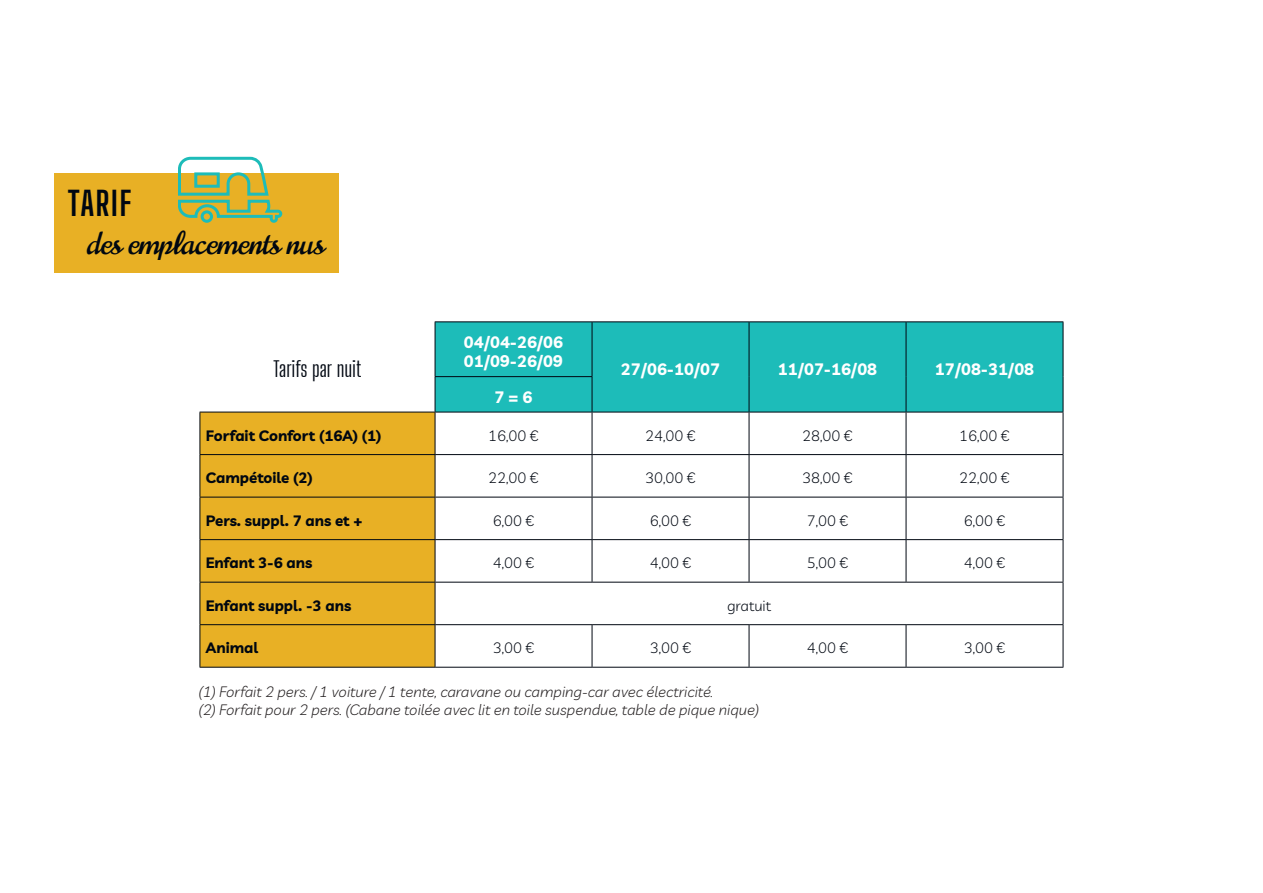
<style>
.page{position:relative;width:1263px;height:893px;background:#fff}
.page>*{position:absolute;margin:0;border:0;box-sizing:border-box;transform-origin:0 0}
.t1{font:700 33px "Big Shoulders Display";letter-spacing:.05em;color:#000711}
.t2{font:31.5px "Norican";color:#000711}
.Italique{font:21px "Big Shoulders Display";letter-spacing:-.005em;color:#000711}
.En_tête{font:700 16.5px/19.8px "Livvic";color:#fff}
.Details{font:italic 300 15px "Livvic";color:#231f20}
.Texte_courant{font:300 15px "Livvic";color:#000711}
.Texte_courant-2{font:700 15px "Livvic";color:#000711}
</style>
<div class="page">
<div style="left:54px;top:174px;width:285px;height:99px;background:#e8b025"></div>
<svg style="left:176px;top:156px;width:108px;height:67px"></svg>
<div style="left:436px;top:322px;width:627px;height:90px;background:#1dbcb9"></div>
<div style="left:201px;top:413px;width:234px;height:254px;background:#e8b025"></div>
<hr style="left:200px;top:412px;width:235px;height:1px;background:#000711">
<hr style="left:200px;top:412px;width:1px;height:42px;background:#000711">
<hr style="left:435px;top:412px;width:1px;height:42px;background:#000711">
<hr style="left:592px;top:412px;width:1px;height:42px;background:#000711">
<hr style="left:749px;top:412px;width:1px;height:42px;background:#000711">
<hr style="left:906px;top:412px;width:1px;height:42px;background:#000711">
<hr style="left:1063px;top:412px;width:1px;height:42px;background:#000711">
<hr style="left:200px;top:454px;width:235px;height:1px;background:#000711">
<hr style="left:200px;top:455px;width:1px;height:42px;background:#000711">
<hr style="left:435px;top:454px;width:157px;height:1px;background:#000711">
<hr style="left:435px;top:455px;width:1px;height:42px;background:#000711">
<hr style="left:592px;top:454px;width:157px;height:1px;background:#000711">
<hr style="left:592px;top:455px;width:1px;height:42px;background:#000711">
<hr style="left:749px;top:454px;width:157px;height:1px;background:#000711">
<hr style="left:749px;top:455px;width:1px;height:42px;background:#000711">
<hr style="left:906px;top:454px;width:157px;height:1px;background:#000711">
<hr style="left:906px;top:455px;width:1px;height:42px;background:#000711">
<hr style="left:1063px;top:455px;width:1px;height:42px;background:#000711">
<hr style="left:200px;top:497px;width:235px;height:1px;background:#000711">
<hr style="left:200px;top:497px;width:1px;height:42px;background:#000711">
<hr style="left:435px;top:497px;width:157px;height:1px;background:#000711">
<hr style="left:435px;top:497px;width:1px;height:42px;background:#000711">
<hr style="left:592px;top:497px;width:157px;height:1px;background:#000711">
<hr style="left:592px;top:497px;width:1px;height:42px;background:#000711">
<hr style="left:749px;top:497px;width:157px;height:1px;background:#000711">
<hr style="left:749px;top:497px;width:1px;height:42px;background:#000711">
<hr style="left:906px;top:497px;width:157px;height:1px;background:#000711">
<hr style="left:906px;top:497px;width:1px;height:42px;background:#000711">
<hr style="left:1063px;top:497px;width:1px;height:42px;background:#000711">
<hr style="left:200px;top:539px;width:235px;height:1px;background:#000711">
<hr style="left:200px;top:540px;width:1px;height:42px;background:#000711">
<hr style="left:435px;top:539px;width:157px;height:1px;background:#000711">
<hr style="left:435px;top:540px;width:1px;height:42px;background:#000711">
<hr style="left:592px;top:539px;width:157px;height:1px;background:#000711">
<hr style="left:592px;top:540px;width:1px;height:42px;background:#000711">
<hr style="left:749px;top:539px;width:157px;height:1px;background:#000711">
<hr style="left:749px;top:540px;width:1px;height:42px;background:#000711">
<hr style="left:906px;top:539px;width:157px;height:1px;background:#000711">
<hr style="left:906px;top:540px;width:1px;height:42px;background:#000711">
<hr style="left:1063px;top:540px;width:1px;height:42px;background:#000711">
<hr style="left:200px;top:582px;width:235px;height:1px;background:#000711">
<hr style="left:200px;top:582px;width:1px;height:42px;background:#000711">
<hr style="left:435px;top:582px;width:157px;height:1px;background:#000711">
<hr style="left:435px;top:582px;width:1px;height:42px;background:#000711">
<hr style="left:592px;top:582px;width:157px;height:1px;background:#000711">
<hr style="left:749px;top:582px;width:157px;height:1px;background:#000711">
<hr style="left:906px;top:582px;width:157px;height:1px;background:#000711">
<hr style="left:1063px;top:582px;width:1px;height:42px;background:#000711">
<hr style="left:200px;top:624px;width:235px;height:1px;background:#000711">
<hr style="left:200px;top:625px;width:1px;height:42px;background:#000711">
<hr style="left:435px;top:624px;width:157px;height:1px;background:#000711">
<hr style="left:435px;top:625px;width:1px;height:42px;background:#000711">
<hr style="left:592px;top:624px;width:157px;height:1px;background:#000711">
<hr style="left:592px;top:625px;width:1px;height:42px;background:#000711">
<hr style="left:749px;top:624px;width:157px;height:1px;background:#000711">
<hr style="left:749px;top:625px;width:1px;height:42px;background:#000711">
<hr style="left:906px;top:624px;width:157px;height:1px;background:#000711">
<hr style="left:906px;top:625px;width:1px;height:42px;background:#000711">
<hr style="left:1063px;top:625px;width:1px;height:42px;background:#000711">
<hr style="left:200px;top:667px;width:235px;height:1px;background:#000711">
<hr style="left:435px;top:667px;width:157px;height:1px;background:#000711">
<hr style="left:592px;top:667px;width:157px;height:1px;background:#000711">
<hr style="left:749px;top:667px;width:157px;height:1px;background:#000711">
<hr style="left:906px;top:667px;width:157px;height:1px;background:#000711">
<hr style="left:749px;top:322px;width:1px;height:55px;background:#000711">
<hr style="left:906px;top:322px;width:1px;height:55px;background:#000711">
<hr style="left:749px;top:377px;width:1px;height:35px;background:#000711">
<hr style="left:906px;top:377px;width:1px;height:35px;background:#000711">
<hr style="left:592px;top:322px;width:1px;height:54px;background:#000711">
<hr style="left:435px;top:376px;width:157px;height:1px;background:#000711">
<hr style="left:592px;top:377px;width:1px;height:35px;background:#000711">
<hr style="left:435px;top:321px;width:157px;height:1px;background:#000711">
<hr style="left:435px;top:322px;width:1px;height:54px;background:#000711">
<hr style="left:592px;top:321px;width:157px;height:1px;background:#000711">
<hr style="left:749px;top:321px;width:157px;height:1px;background:#000711">
<hr style="left:906px;top:321px;width:157px;height:1px;background:#000711">
<hr style="left:1063px;top:322px;width:1px;height:55px;background:#000711">
<hr style="left:435px;top:377px;width:1px;height:35px;background:#000711">
<hr style="left:1063px;top:377px;width:1px;height:35px;background:#000711">
<hr style="left:435px;top:412px;width:157px;height:1px;background:#000711">
<hr style="left:592px;top:412px;width:157px;height:1px;background:#000711">
<hr style="left:749px;top:412px;width:157px;height:1px;background:#000711">
<hr style="left:906px;top:412px;width:157px;height:1px;background:#000711">
<p class="t1" style="left:67px;top:181px;width:66px">TARIF</p>
<p class="t2" style="left:87px;top:222px;width:239px">des emplacements nus</p>
<p class="Italique" style="left:273px;top:356px;width:90px">Tarifs par nuit</p>
<p class="En_tête" style="left:464px;top:330px;width:101px">04/04-26/06<br>01/09-26/09</p>
<p class="En_tête" style="left:494px;top:385px;width:40px">7 = 6</p>
<p class="En_tête" style="left:621px;top:358px;width:101px">27/06-10/07</p>
<p class="En_tête" style="left:778px;top:358px;width:101px">11/07-16/08</p>
<p class="En_tête" style="left:935px;top:358px;width:101px">17/08-31/08</p>
<p class="Texte_courant-2" style="left:206px;top:424px;width:177px">Forfait Confort (16A) (1)</p>
<p class="Texte_courant" style="left:488px;top:424px;width:52px">16,00 €</p>
<p class="Texte_courant" style="left:645px;top:424px;width:52px">24,00 €</p>
<p class="Texte_courant" style="left:802px;top:424px;width:52px">28,00 €</p>
<p class="Texte_courant" style="left:959px;top:424px;width:52px">16,00 €</p>
<p class="Texte_courant-2" style="left:206px;top:466px;width:108px">Campétoile (2)</p>
<p class="Texte_courant" style="left:488px;top:467px;width:52px">22,00 €</p>
<p class="Texte_courant" style="left:645px;top:467px;width:52px">30,00 €</p>
<p class="Texte_courant" style="left:802px;top:467px;width:52px">38,00 €</p>
<p class="Texte_courant" style="left:959px;top:467px;width:52px">22,00 €</p>
<p class="Texte_courant-2" style="left:206px;top:509px;width:158px">Pers. suppl. 7 ans et +</p>
<p class="Texte_courant" style="left:493px;top:509px;width:43px">6,00 €</p>
<p class="Texte_courant" style="left:650px;top:509px;width:43px">6,00 €</p>
<p class="Texte_courant" style="left:807px;top:509px;width:43px">7,00 €</p>
<p class="Texte_courant" style="left:964px;top:509px;width:43px">6,00 €</p>
<p class="Texte_courant-2" style="left:206px;top:551px;width:108px">Enfant 3-6 ans</p>
<p class="Texte_courant" style="left:493px;top:552px;width:43px">4,00 €</p>
<p class="Texte_courant" style="left:650px;top:552px;width:43px">4,00 €</p>
<p class="Texte_courant" style="left:807px;top:552px;width:43px">5,00 €</p>
<p class="Texte_courant" style="left:964px;top:552px;width:43px">4,00 €</p>
<p class="Texte_courant-2" style="left:206px;top:594px;width:147px">Enfant suppl. -3 ans</p>
<p class="Texte_courant" style="left:727px;top:594px;width:46px">gratuit</p>
<p class="Texte_courant-2" style="left:206px;top:636px;width:54px">Animal</p>
<p class="Texte_courant" style="left:493px;top:637px;width:43px">3,00 €</p>
<p class="Texte_courant" style="left:650px;top:637px;width:43px">3,00 €</p>
<p class="Texte_courant" style="left:807px;top:637px;width:43px">4,00 €</p>
<p class="Texte_courant" style="left:964px;top:637px;width:43px">3,00 €</p>
<p class="Details" style="left:199px;top:680px;width:516px">(1) Forfait 2 pers. / 1 voiture / 1 tente, caravane ou camping-car avec électricité.</p>
<p class="Details" style="left:199px;top:698px;width:562px">(2) Forfait pour 2 pers. (Cabane toilée avec lit en toile suspendue, table de pique nique)</p>
</div>
